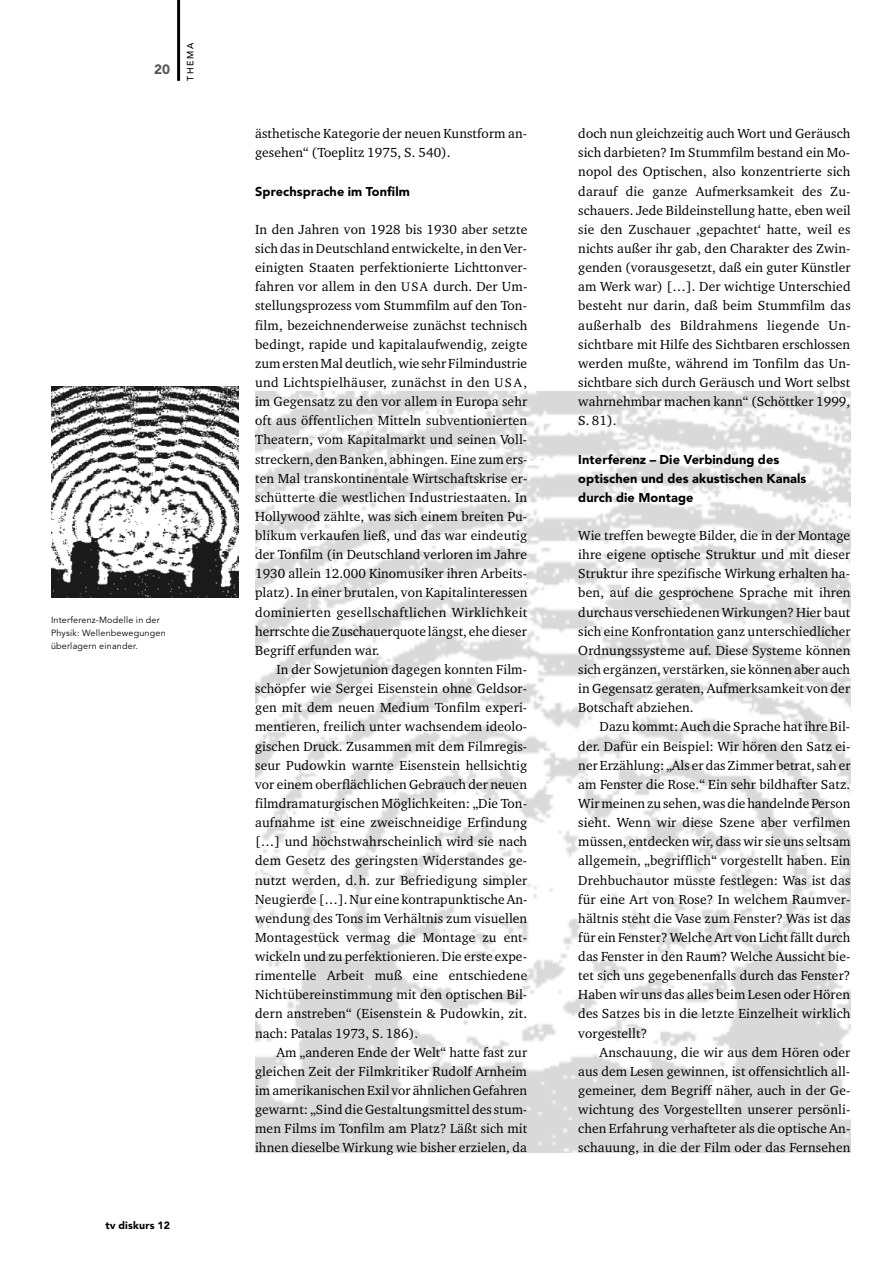
<style>
.page{position:relative;width:893px;height:1263px;background:#fff}
.page>*{position:absolute;margin:0;border:0;box-sizing:border-box;transform-origin:0 0}
.t1{font:13.5px/19.2px "Charter BT";letter-spacing:.005em;color:#000;text-align:justify}
.t2{font:900 13.5px "Avenir";color:#585858}
.t3{font:900 12.75px/19.2px "Avenir";letter-spacing:.01em;color:#000}
.t4{font:900 10.5px "Avenir";letter-spacing:.02em;color:#000}
.t5{font:9px/12.8px "Avenir";letter-spacing:.02em;color:#000}
.t6{font:500 9px "Avenir";letter-spacing:.165em;color:#000}
.s1{font-size:12.75px}
</style>
<div class="page">
<img style="left:255px;top:392px;width:595px;height:760px">
<hr style="left:177px;top:0;width:3px;height:81px;background:#000">
<img style="left:51px;top:387px;width:187px;height:210px">
<p class="t2" style="left:154px;top:64px;width:17px">20</p>
<p class="t6" style="left:187px;top:81px;width:39px;rotate:-90deg">THEMA</p>
<p class="t5" style="left:51px;top:615px;width:116px">Interferenz-Modelle in der<br>Physik: Wellenbewegungen überlagern einander.</p>
<p class="t4" style="left:105px;top:1221px;width:66px">tv diskurs 12</p>
<p class="t1" style="left:255px;top:125px;width:273px">ästhetische Kategorie der neuen Kunstform an&shy;gesehen“ (Toeplitz 1975, S. 540).</p>
<p class="t3" style="left:255px;top:183px;width:156px">Sprechsprache im Tonfilm</p>
<p class="t1" style="left:255px;top:221px;width:274px">In den Jahren von 1928 bis 1930 aber setzte sich das in Deutschland entwickelte, in den Ver&shy;einigten Staaten perfektionierte Lichttonver&shy;fahren vor allem in den <span class="s1">USA</span> durch. Der Um&shy;stellungsprozess vom Stummfilm auf den Ton&shy;film, bezeichnenderweise zunächst technisch bedingt, rapide und kapitalaufwendig, zeigte zum ersten Mal deutlich, wie sehr Filmindustrie und Lichtspielhäuser, zunächst in den <span class="s1">USA</span>, im Gegensatz zu den vor allem in Europa sehr oft aus öffentlichen Mitteln subventionierten Theatern, vom Kapitalmarkt und seinen Voll&shy;streckern, den Banken, abhingen. Eine zum ers&shy;ten Mal transkontinentale Wirtschaftskrise er&shy;schütterte die westlichen Industriestaaten. In Hollywood zählte, was sich einem breiten Pu&shy;blikum verkaufen ließ, und das war eindeutig der Tonfilm (in Deutschland verloren im Jahre 1930 allein 12.000 Kinomusiker ihren Arbeits&shy;platz). In einer brutalen, von Kapitalinteressen dominierten gesellschaftlichen Wirklichkeit herrschte die Zuschauerquote längst, ehe dieser Begriff erfunden war.</p>
<p class="t1" style="left:255px;top:661px;width:274px;text-indent:21px">In der Sowjetunion dagegen konnten Film&shy;schöpfer wie Sergei Eisenstein ohne Geldsor&shy;gen mit dem neuen Medium Tonfilm experi&shy;mentieren, freilich unter wachsendem ideolo&shy;gischen Druck. Zusammen mit dem Filmregis&shy;seur Pudowkin warnte Eisenstein hellsichtig vor einem oberflächlichen Gebrauch der neuen filmdramaturgischen Möglichkeiten: „Die Ton&shy;aufnahme ist eine zweischneidige Erfindung […] und höchstwahrscheinlich wird sie nach dem Gesetz des geringsten Widerstandes ge&shy;nutzt werden, d.h. zur Befriedigung simpler Neugierde […]. Nur eine kontrapunktische An&shy;wendung des Tons im Verhältnis zum visuellen Montagestück vermag die Montage zu ent&shy;wickeln und zu perfektionieren. Die erste expe&shy;rimentelle Arbeit muß eine entschiedene Nichtübereinstimmung mit den optischen Bil&shy;dern anstreben“ (Eisenstein &amp; Pudowkin, zit. nach: Patalas 1973, S. 186).</p>
<p class="t1" style="left:255px;top:1044px;width:274px;text-indent:21px">Am „anderen Ende der Welt“ hatte fast zur gleichen Zeit der Filmkritiker Rudolf Arnheim im amerikanischen Exil vor ähnlichen Gefahren gewarnt: „Sind die Gestaltungsmittel des stum&shy;men Films im Tonfilm am Platz? Läßt sich mit ihnen dieselbe Wirkung wie bisher erzielen, da</p>
<p class="t1" style="left:578px;top:125px;width:274px">doch nun gleichzeitig auch Wort und Geräusch sich darbieten? Im Stummfilm bestand ein Mo&shy;nopol des Optischen, also konzentrierte sich darauf die ganze Aufmerksamkeit des Zu&shy;schauers. Jede Bildeinstellung hatte, eben weil sie den Zuschauer ‚gepachtet‘ hatte, weil es nichts außer ihr gab, den Charakter des Zwin&shy;genden (vorausgesetzt, daß ein guter Künstler am Werk war) […]. Der wichtige Unterschied besteht nur darin, daß beim Stummfilm das außerhalb des Bildrahmens liegende Un&shy;sichtbare mit Hilfe des Sichtbaren erschlossen werden mußte, während im Tonfilm das Un&shy;sichtbare sich durch Geräusch und Wort selbst wahrnehmbar machen kann“ (Schöttker 1999, S. 81).</p>
<p class="t3" style="left:578px;top:450px;width:230px">Interferenz – Die Verbindung des optischen und des akustischen Kanals durch die Montage</p>
<p class="t1" style="left:578px;top:527px;width:274px">Wie treffen bewegte Bilder, die in der Montage ihre eigene optische Struktur und mit dieser Struktur ihre spezifische Wirkung erhalten ha&shy;ben, auf die gesprochene Sprache mit ihren durchaus verschiedenen Wirkungen? Hier baut sich eine Konfrontation ganz unterschiedlicher Ordnungssysteme auf. Diese Systeme können sich ergänzen, verstärken, sie können aber auch in Gegensatz geraten, Aufmerksamkeit von der Botschaft abziehen.</p>
<p class="t1" style="left:578px;top:718px;width:274px;text-indent:21px">Dazu kommt: Auch die Sprache hat ihre Bil&shy;der. Dafür ein Beispiel: Wir hören den Satz ei&shy;ner Erzählung: „Als er das Zimmer betrat, sah er am Fenster die Rose.“ Ein sehr bildhafter Satz.<br>Wir meinen zu sehen, was die handelnde Person sieht. Wenn wir diese Szene aber verfilmen müssen, entdecken wir, dass wir sie uns seltsam allgemein, „begrifflich“ vorgestellt haben. Ein Drehbuchautor müsste festlegen: Was ist das für eine Art von Rose? In welchem Raumver&shy;hältnis steht die Vase zum Fenster? Was ist das für ein Fenster? Welche Art von Licht fällt durch das Fenster in den Raum? Welche Aussicht bie&shy;tet sich uns gegebenenfalls durch das Fenster?<br>Haben wir uns das alles beim Lesen oder Hören des Satzes bis in die letzte Einzelheit wirklich vorgestellt?</p>
<p class="t1" style="left:578px;top:1044px;width:274px;text-indent:21px">Anschauung, die wir aus dem Hören oder aus dem Lesen gewinnen, ist offensichtlich all&shy;gemeiner, dem Begriff näher, auch in der Ge&shy;wichtung des Vorgestellten unserer persönli&shy;chen Erfahrung verhafteter als die optische An&shy;schauung, in die der Film oder das Fernsehen</p>
</div>
